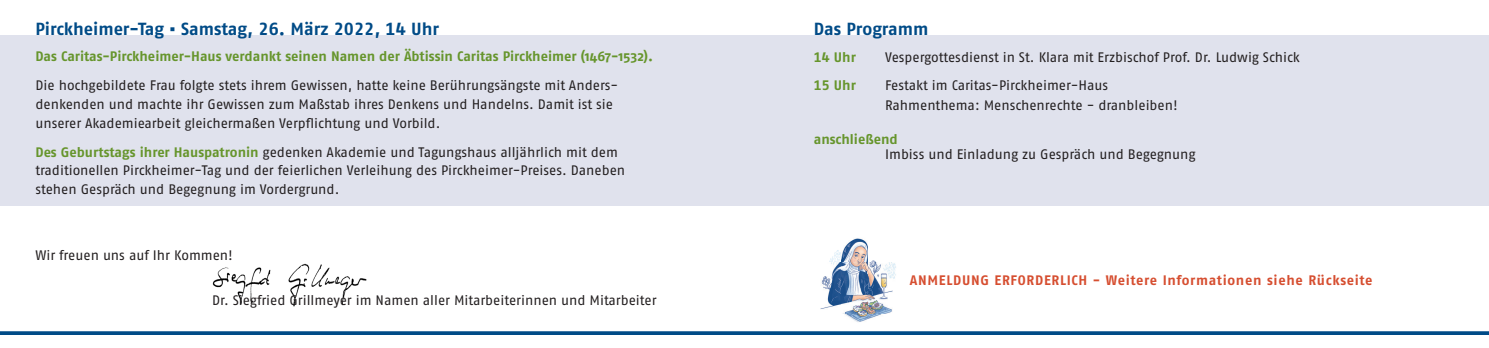
<style>
.page{position:relative;width:1489px;height:348px;background:#fff}
.page>*{position:absolute;margin:0;border:0;box-sizing:border-box;transform-origin:0 0}
.t1{font:17.5px "Fago No Bold Tf";color:#004b87}
.t2{font:700 17.5px "Fago No";letter-spacing:-.005em;color:#004b87}
.t3{font:13.75px/18.8px "Fago No Regular Tf";letter-spacing:-.005em;color:#231f20}
.t4{font:700 13.75px "Fago No";letter-spacing:-.005em;color:#66952c}
.t5{font:13.75px "Fago No Bold Tf";letter-spacing:.05em;color:#d64e30}
.t6{font:13.75px "Fago No Bold Tf";color:#66952c}
.s1{font-family:"Trebuchet MS";font-weight:700}
.s2{font-family:"Fago No Bold Tf";color:#66952c}
</style>
<div class="page">
<div style="left:0;top:35px;width:1488px;height:171px;background:#e0e2ed"></div>
<img style="left:212px;top:263px;width:155px;height:44px">
<img style="left:820px;top:238px;width:76px;height:76px">
<img style="left:845px;top:314px;width:37px;height:8px">
<svg style="left:0;top:331px;width:1488px;height:3px;background:#155a91"></svg>
<p class="t1" style="left:35px;top:19px;width:405px">Pirckheimer-Tag <span class="s1">▪</span> Samstag, 26. März 2022, 14 Uhr</p>
<p class="t4" style="left:35px;top:48px;width:619px">Das Caritas-Pirckheimer-Haus verdankt seinen Namen der Äbtissin Caritas Pirckheimer (1467-1532).</p>
<p class="t3" style="left:35px;top:76px;width:584px">Die hochgebildete Frau folgte stets ihrem Gewissen, hatte keine Berührungsängste mit Anders&shy;denkenden und machte ihr Gewissen zum Maßstab ihres Denkens und Handelns. Damit ist sie unserer Akademiearbeit gleichermaßen Verpflichtung und Vorbild.</p>
<p class="t3" style="left:35px;top:142px;width:591px"><span class="s2">Des Geburtstags ihrer Hauspatronin</span> gedenken Akademie und Tagungshaus alljährlich mit dem traditionellen Pirckheimer-Tag und der feierlichen Verleihung des Pirckheimer-Preises. Daneben stehen Gespräch und Begegnung im Vordergrund.</p>
<p class="t3" style="left:35px;top:245px;width:199px">Wir freuen uns auf Ihr Kommen!</p>
<p class="t3" style="left:212px;top:290px;width:446px">Dr. Siegfried Grillmeyer im Namen aller Mitarbeiterinnen und Mitarbeiter</p>
<p class="t2" style="left:813px;top:19px;width:116px">Das Programm</p>
<p class="t6" style="left:813px;top:49px;width:44px">14 Uhr</p>
<p class="t3" style="left:885px;top:47px;width:416px">Vespergottesdienst in St. Klara mit Erzbischof Prof. Dr. Ludwig Schick</p>
<p class="t6" style="left:813px;top:77px;width:44px">15 Uhr</p>
<p class="t3" style="left:885px;top:74px;width:294px;line-height:20.6px">Festakt im Caritas-Pirckheimer-Haus<br>Rahmenthema: Menschenrechte - dranbleiben!</p>
<p class="t3" style="left:885px;top:131px;width:312px;line-height:15.6px;text-indent:-71px"><span class="s2">anschließend<br></span>Imbiss und Einladung zu Gespräch und Begegnung</p>
<p class="t5" style="left:909px;top:271px;width:464px">ANMELDUNG ERFORDERLICH - Weitere Informationen siehe Rückseite</p>
</div>
